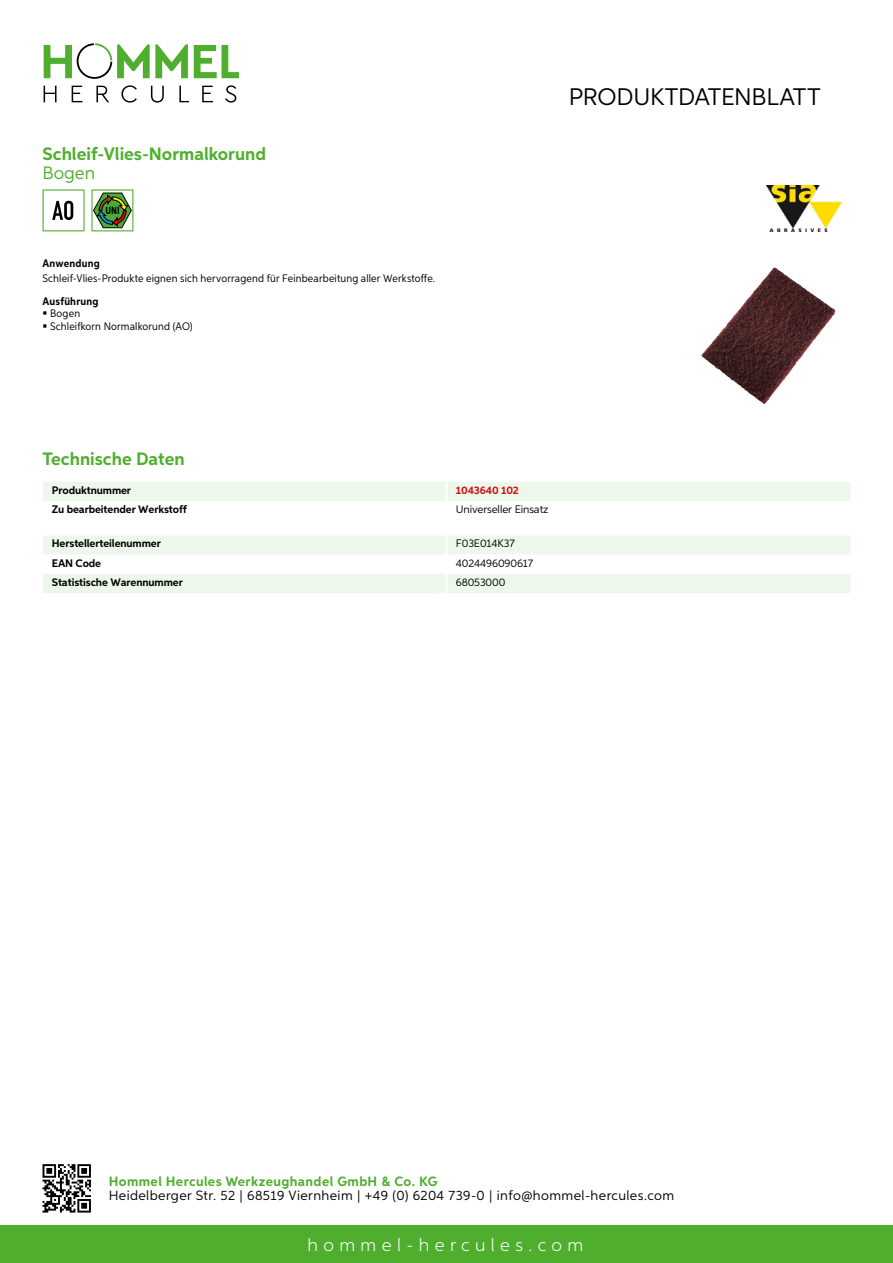
<style>
.page{position:relative;width:893px;height:1263px;background:#fff}
.page>*{position:absolute;margin:0;border:0;box-sizing:border-box;transform-origin:0 0}
.t1{font:24px "Aspira";letter-spacing:-.01em;color:#000}
.t2{font:700 18px "Aspira";color:#50ae2f}
.t3{font:300 18px "Aspira";letter-spacing:.3em;color:#fff}
.t4{font:18px "Aspira";color:#50ae2f}
.t5{font:13.5px "Aspira";letter-spacing:.03em;color:#000}
.t6{font:700 13.5px "Aspira";letter-spacing:.03em;color:#50ae2f}
.t7{font:10.95px/12.8px "Aspira Nar";letter-spacing:.015em;color:#000}
.t8{font:700 10.95px "Aspira";letter-spacing:-.01em;color:#000}
.t9{font:10.95px "Aspira";letter-spacing:-.01em;color:#000}
.t10{font:700 10.95px "Aspira Nar";letter-spacing:.02em;color:#000}
.t11{font:700 10.95px "Aspira";letter-spacing:-.01em;color:#cd1013}
.t12{font:700 10.35px "Aspira XX Nar";color:#000}
</style>
<div class="page">
<div style="left:0;top:1226px;width:893px;height:37px;background:#50ae2f"></div>
<svg style="left:43px;top:1164px;width:48px;height:48px"></svg>
<svg style="left:194px;top:45px;width:45px;height:33px"></svg>
<svg style="left:44px;top:43px;width:144px;height:36px"></svg>
<svg style="left:44px;top:86px;width:13px;height:16px"></svg>
<svg style="left:72px;top:86px;width:10px;height:16px"></svg>
<svg style="left:96px;top:86px;width:13px;height:16px"></svg>
<svg style="left:121px;top:85px;width:16px;height:18px"></svg>
<svg style="left:151px;top:86px;width:13px;height:17px"></svg>
<svg style="left:179px;top:86px;width:10px;height:16px"></svg>
<svg style="left:202px;top:86px;width:11px;height:16px"></svg>
<svg style="left:225px;top:85px;width:11px;height:18px"></svg>
<div style="left:43px;top:482px;width:807px;height:19px;background:#eef7eb"></div>
<svg style="left:43px;top:536px;width:807px;height:57px"></svg>
<hr style="left:445px;top:574px;width:3px;height:19px;background:#fff">
<svg style="left:43px;top:189px;width:42px;height:42px"></svg>
<svg style="left:91px;top:189px;width:42px;height:42px"></svg>
<img style="left:701px;top:277px;width:89px;height:127px">
<img style="left:766px;top:185px;width:76px;height:47px">
<h2 class="t2" style="left:43px;top:142px;width:225px">Schleif-Vlies-Normalkorund</h2>
<h2 class="t4" style="left:43px;top:162px;width:54px">Bogen</h2>
<p class="t12" style="left:106px;top:205px;width:16px">UNI</p>
<p class="t10" style="left:43px;top:257px;width:59px">Anwendung</p>
<p class="t7" style="left:43px;top:272px;width:394px">Schleif-Vlies-Produkte eignen sich hervorragend für Feinbearbeitung aller Werkstoffe.</p>
<p class="t10" style="left:43px;top:294px;width:58px">Ausführung</p>
<p class="t7" style="left:50px;top:307px;width:144px">Bogen<br>Schleifkorn Normalkorund (AO)</p>
<h1 class="t1" style="left:569px;top:82px;width:253px">Produktdatenblatt</h1>
<h2 class="t2" style="left:43px;top:448px;width:144px">Technische Daten</h2>
<p class="t8" style="left:52px;top:483px;width:81px">Produktnummer</p>
<p class="t11" style="left:456px;top:483px;width:65px">1043640 102</p>
<p class="t8" style="left:52px;top:502px;width:137px">Zu bearbeitender Werkstoff</p>
<p class="t9" style="left:456px;top:502px;width:94px">U niverseller Einsatz</p>
<p class="t8" style="left:52px;top:537px;width:111px">Herstellerteilenummer</p>
<p class="t9" style="left:456px;top:537px;width:61px">F03E014K37</p>
<p class="t8" style="left:52px;top:556px;width:51px">EAN Code</p>
<p class="t9" style="left:456px;top:556px;width:79px">4024496090617</p>
<p class="t8" style="left:52px;top:575px;width:132px">Statistische Warennummer</p>
<p class="t9" style="left:456px;top:575px;width:51px">68053000</p>
<p class="t6" style="left:109px;top:1172px;width:330px">Hommel Hercules Werkzeughandel GmbH &amp; Co. KG</p>
<p class="t5" style="left:109px;top:1187px;width:567px">Heidelberger Str. 52 | 68519 Viernheim | +49 (0) 6204 739-0 | info@hommel-hercules.com</p>
<h2 class="t3" style="left:307px;top:1234px;width:277px">hommel-hercules.com</h2>
</div>
